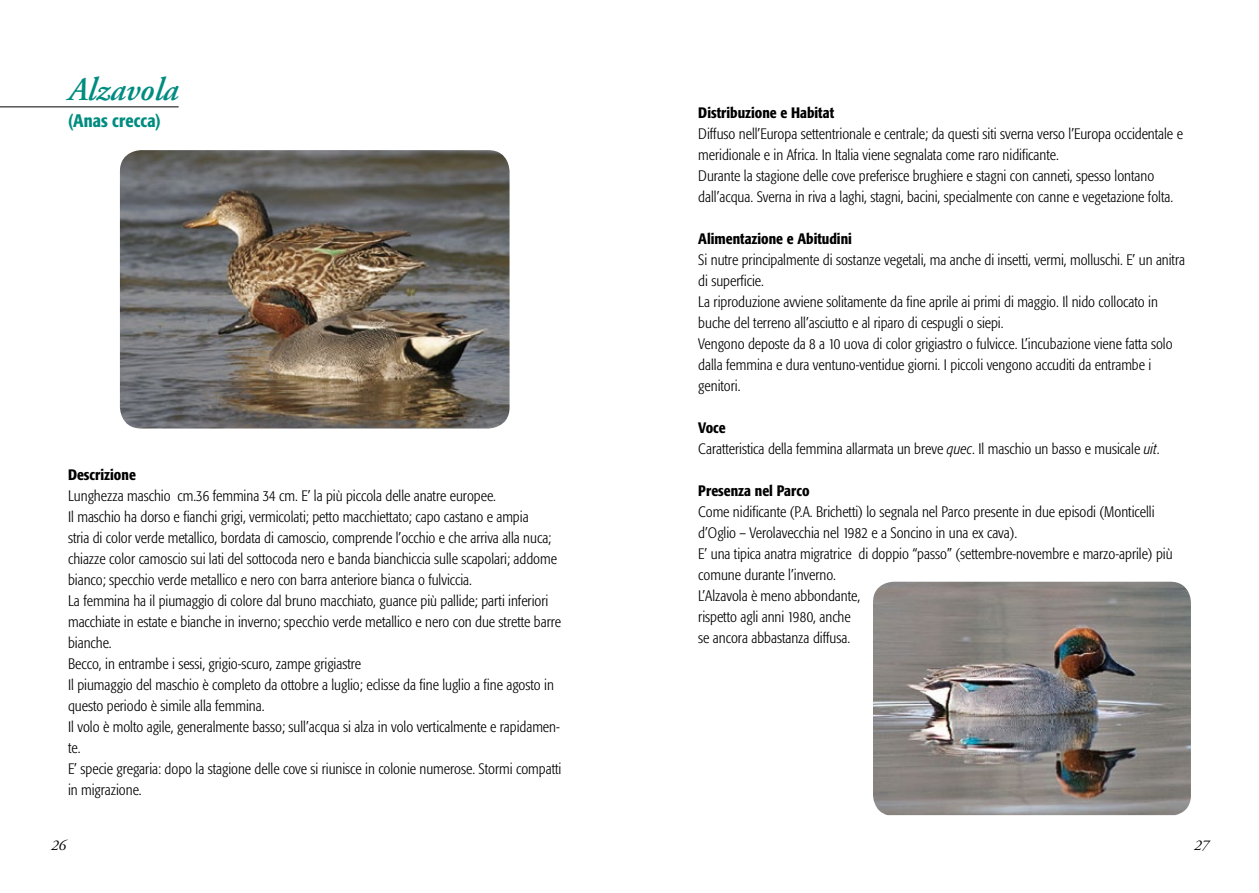
<style>
.page{position:relative;width:1259px;height:893px;background:#fff}
.page>*{position:absolute;margin:0;border:0;box-sizing:border-box;transform-origin:0 0}
.t1{font:italic 600 33px "Adobe Garamond";color:#008c81}
.t2{font:500 condensed 18px "Formata";color:#008c81}
.t3{font:300 condensed 15px/21px "Formata";color:#000}
.t4{font:500 condensed 15px "Formata";color:#000}
.t5{font:italic 15px "Adobe Garamond Pro";color:#000}
.s1{font-weight:500}
.s2{font-style:italic}
</style>
<div class="page">
<hr style="left:0;top:106px;width:179px;height:1px;background:#000">
<img style="left:120px;top:150px;width:389px;height:278px">
<img style="left:873px;top:582px;width:318px;height:233px">
<h1 class="t1" style="left:68px;top:72px;width:112px">Alzavola</h1>
<p class="t2" style="left:68px;top:110px;width:94px">(Anas crecca)</p>
<p class="t4" style="left:68px;top:465px;width:69px">Descrizione</p>
<p class="t3" style="left:68px;top:485px;width:495px">Lunghezza maschio cm.36 femmina 34 cm. E’ la più piccola delle anatre europee.<br>Il maschio ha dorso e fianchi grigi, vermicolati; petto macchiettato; capo castano e ampia<br>stria di color verde metallico, bordata di camoscio, comprende l’occhio e che arriva alla nuca; chiazze color camoscio sui lati del sottocoda nero e banda bianchiccia sulle scapolari; addome bianco; specchio verde metallico e nero con barra anteriore bianca o fulviccia.<br>La femmina ha il piumaggio di colore dal bruno macchiato, guance più pallide; parti inferiori macchiate in estate e bianche in inverno; specchio verde metallico e nero con due strette barre bianche.<br>Becco, in entrambe i sessi, grigio-scuro, zampe grigiastre<br>Il piumaggio del maschio è completo da ottobre a luglio; eclisse da fine luglio a fine agosto in questo periodo è simile alla femmina.<br>Il volo è molto agile, generalmente basso; sull’acqua si alza in volo verticalmente e rapidamen&shy;te.<br>E’ specie gregaria: dopo la stagione delle cove si riunisce in colonie numerose. Stormi compatti in migrazione.</p>
<p class="t4" style="left:698px;top:104px;width:137px">Distribuzione e Habitat</p>
<p class="t3" style="left:698px;top:124px;width:486px">Diffuso nell’Europa settentrionale e centrale; da questi siti sverna verso l’Europa occidentale e meridionale e in Africa. In Italia viene segnalata come raro nidificante.<br>Durante la stagione delle cove preferisce brughiere e stagni con canneti, spesso lontano dall’acqua. Sverna in riva a laghi, stagni, bacini, specialmente con canne e vegetazione folta.</p>
<p class="t4" style="left:698px;top:230px;width:155px">Alimentazione e Abitudini</p>
<p class="t3" style="left:698px;top:250px;width:488px">Si nutre principalmente di sostanze vegetali, ma anche di insetti, vermi, molluschi. E’ un anitra di superficie.<br>La riproduzione avviene solitamente da fine aprile ai primi di maggio. Il nido collocato in buche del terreno all’asciutto e al riparo di cespugli o siepi.<br>Vengono deposte da 8 a 10 uova di color grigiastro o fulvicce. L’incubazione viene fatta solo dalla femmina e dura ventuno-ventidue giorni. I piccoli vengono accuditi da entrambe i genitori.</p>
<p class="t3" style="left:698px;top:418px;width:463px"><span class="s1">Voce<br></span>Caratteristica della femmina allarmata un breve <span class="s2">quec</span>. Il maschio un basso e musicale <span class="s2">uit</span>.</p>
<p class="t4" style="left:698px;top:482px;width:113px">Presenza nel Parco</p>
<p class="t3" style="left:698px;top:502px;width:476px">Come nidificante (P.A. Brichetti) lo segnala nel Parco presente in due episodi (Monticelli d’Oglio – Verolavecchia nel 1982 e a Soncino in una ex cava).<br>E’ una tipica anatra migratrice di doppio “passo” (settembre-novembre e marzo-aprile) più comune durante l’inverno.<br>L’Alzavola è meno abbondante,<br>rispetto agli anni 1980, anche<br>se ancora abbastanza diffusa.</p>
<p class="t5" style="left:51px;top:837px;width:16px">26</p>
<p class="t5" style="left:1194px;top:836px;width:16px">27</p>
</div>
